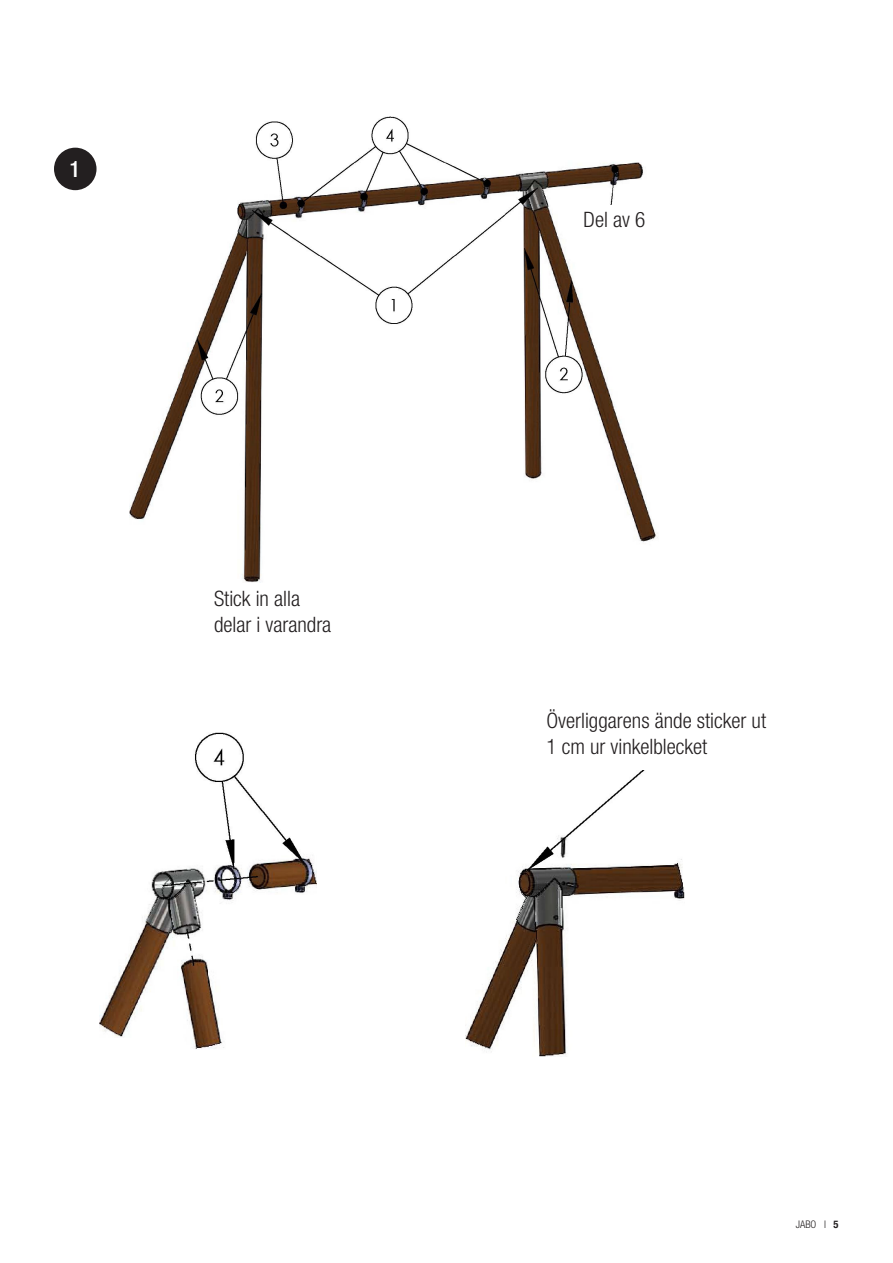
<style>
.page{position:relative;width:893px;height:1263px;background:#fff}
.page>*{position:absolute;margin:0;border:0;box-sizing:border-box;transform-origin:0 0}
.t1{font:500 condensed 22.5px "Helvetica Neue LT Pro";color:#fff}
.t2{font:300 condensed 21.3px/25.5px "Helvetica Neue LT Pro";color:#231f20}
.t3{font:300 condensed 10.5px "Helvetica Neue LT Pro";color:#231f20}
.s1{font-weight:700}
</style>
<div class="page">
<div style="left:54px;top:148px;width:43px;height:42px;background:#231f20;border-radius:50%"></div>
<img style="left:129px;top:116px;width:529px;height:467px">
<div style="left:586px;top:205px;width:144px;height:68px;background:#fff"></div>
<div style="left:99px;top:114px;width:130px;height:61px;background:#fff"></div>
<img style="left:99px;top:733px;width:217px;height:316px">
<img style="left:466px;top:770px;width:218px;height:287px">
<p class="t1" style="left:70px;top:156px;width:12px">1</p>
<p class="t2" style="left:214px;top:585px;width:119px">Stick in alla delar i varandra</p>
<p class="t2" style="left:584px;top:206px;width:63px">Del av 6</p>
<p class="t2" style="left:546px;top:708px;width:221px">Överliggarens ände sticker ut<br>1 cm ur vinkelblecket</p>
<p class="t3" style="left:796px;top:1218px;width:44px">JABO l <span class="s1">5</span></p>
</div>
